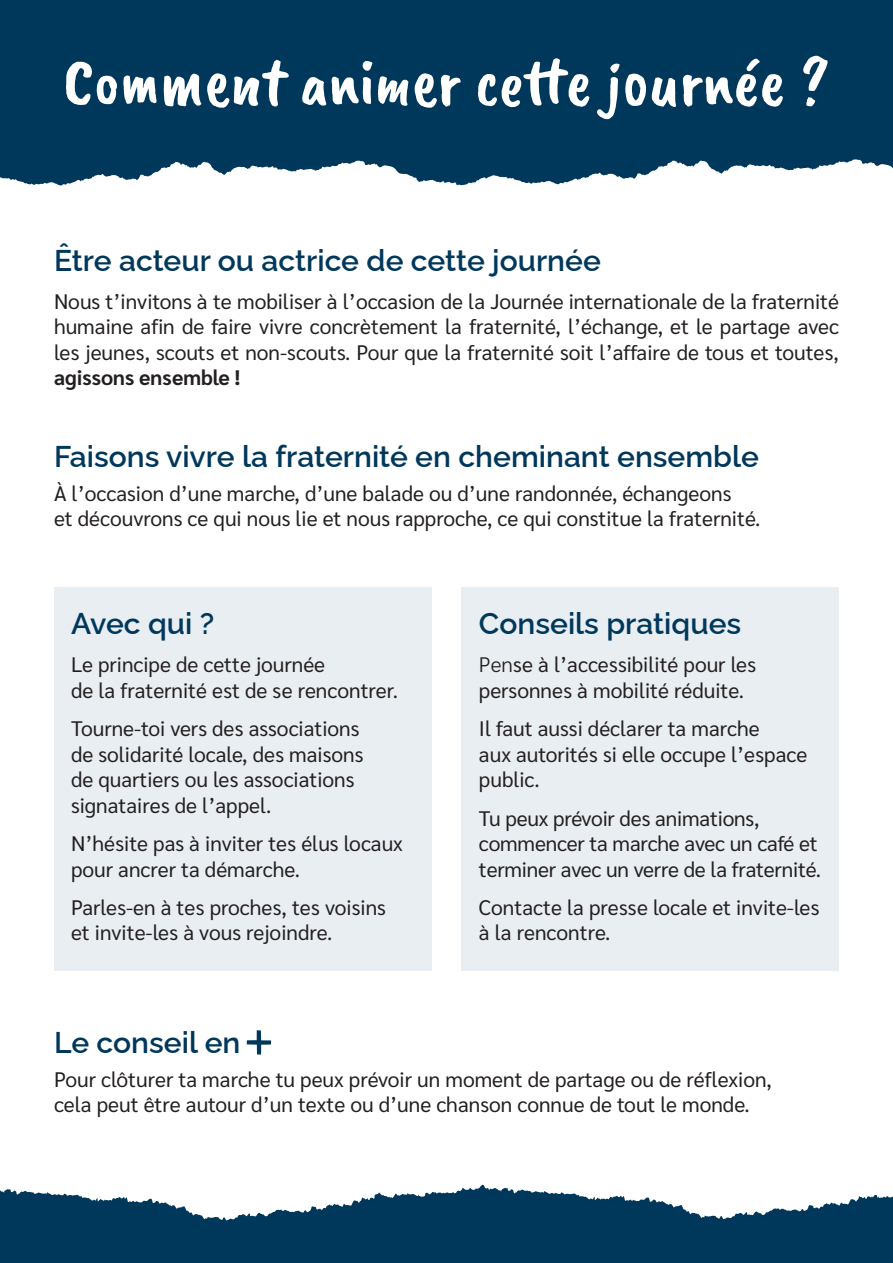
<style>
.page{position:relative;width:893px;height:1263px;background:#fff}
.page>*{position:absolute;margin:0;border:0;box-sizing:border-box;transform-origin:0 0}
.t1{font:68.4px "Caveat Brush";color:#fff}
.t2{font:600 30px "Raleway";color:#00385c}
.t3{font:21px/25.5px "Sarabun";color:#231f20}
.t4{font:700 21px "Sarabun";color:#231f20}
.s1{font-weight:300}
</style>
<div class="page">
<svg style="left:0;top:0;width:893px;height:186px;background:#124668"></svg>
<svg style="left:0;top:1184px;width:893px;height:79px;fill:#00385c"></svg>
<div style="left:54px;top:587px;width:377px;height:383px;background:#e9eef3"></div>
<div style="left:462px;top:587px;width:377px;height:383px;background:#e9eef3"></div>
<svg style="left:247px;top:1030px;width:24px;height:24px"></svg>
<h1 class="t1" style="left:63px;top:42px;width:768px">Comment animer cette journée ?</h1>
<h2 class="t2" style="left:54px;top:237px;width:548px">Être acteur ou actrice de cette journée</h2>
<p class="t3" style="left:54px;top:289px;width:786px;text-align:justify">Nous t’invitons à te mobiliser à l’occasion de la Journée internationale de la fraternité humaine afin de faire vivre concrètement la fraternité, l’échange, et le partage avec les jeunes, scouts et non-scouts. Pour que la fraternité soit l’affaire de tous et toutes,</p>
<p class="t4" style="left:54px;top:366px;width:188px">agissons ensemble !</p>
<h2 class="t2" style="left:54px;top:433px;width:706px">Faisons vivre la fraternité en cheminant ensemble</h2>
<p class="t3" style="left:54px;top:481px;width:708px">À l’occasion d’une marche, d’une balade ou d’une randonnée, échangeons<br>et découvrons ce qui nous lie et nous rapproche, ce qui constitue la fraternité.</p>
<h2 class="t2" style="left:71px;top:600px;width:145px">Avec qui ?</h2>
<p class="t3" style="left:71px;top:652px;width:329px">Le principe de cette journée<br>de la fraternité est de se rencontrer.</p>
<p class="t3" style="left:71px;top:716px;width:294px">Tourne-toi vers des associations de solidarité locale, des maisons de quartiers ou les associations signataires de l’appel.</p>
<p class="t3" style="left:71px;top:831px;width:333px">N’hésite pas à inviter tes élus locaux pour ancrer ta démarche.</p>
<p class="t3" style="left:71px;top:895px;width:316px">Parles-en à tes proches, tes voisins et invite-les à vous rejoindre.</p>
<h2 class="t2" style="left:479px;top:600px;width:264px">Conseils pratiques</h2>
<p class="t3" style="left:479px;top:652px;width:279px"><span class="s1">Pen</span>se à l’accessibilité pour les personnes à mobilité réduite.</p>
<p class="t3" style="left:479px;top:716px;width:330px">Il faut aussi déclarer ta marche<br>aux autorités si elle occupe l’espace public.</p>
<p class="t3" style="left:479px;top:805px;width:344px">Tu peux prévoir des animations, commencer ta marche avec un café et terminer avec un verre de la fraternité.</p>
<p class="t3" style="left:479px;top:895px;width:342px">Contacte la presse locale et invite-les à la rencontre.</p>
<h2 class="t2" style="left:54px;top:1019px;width:188px">Le conseil en</h2>
<p class="t3" style="left:54px;top:1067px;width:719px">Pour clôturer ta marche tu peux prévoir un moment de partage ou de réflexion, cela peut être autour d’un texte ou d’une chanson connue de tout le monde.</p>
</div>
